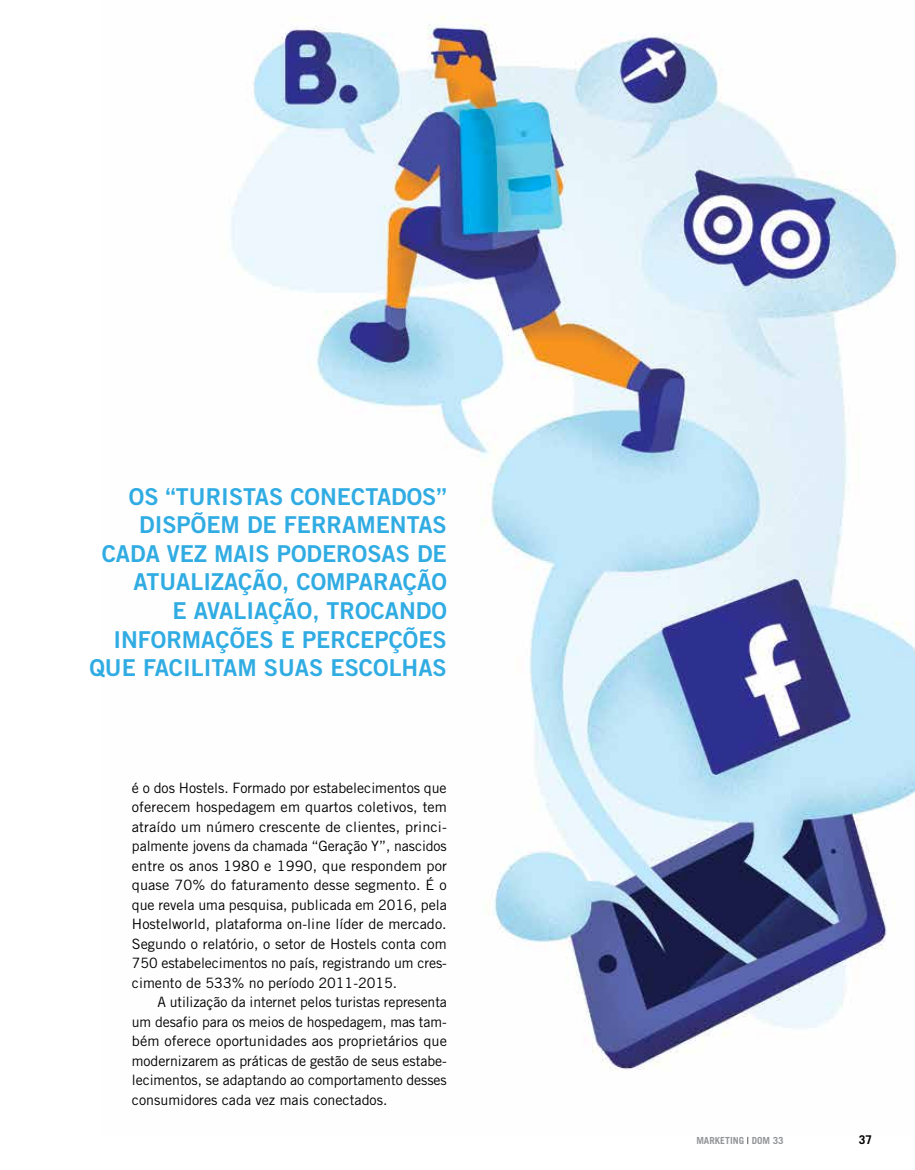
<style>
.page{position:relative;width:915px;height:1170px;background:#fff}
.page>*{position:absolute;margin:0;border:0;box-sizing:border-box;transform-origin:0 0}
.t1{font:23.25px/28.5px "Trade Gothic LT Std Bd 2";color:#30ace3;text-align:right}
.t2{font:14.25px/19.5px "Trade Gothic LT Std";color:#000;text-align:justify}
.t3{font:700 12px "Trade Gothic LT Std";color:#000}
.t4{font:700 9.75px "Trade Gothic LT Std";color:#939598}
.s1{font-weight:400;color:#000}
</style>
<div class="page">
<img style="left:231px;top:16px;width:683px;height:1055px">
<h1 class="t1" style="left:89px;top:482px;width:359px">OS “TURISTAS CONECTADOS”<br>DISPÕEM DE FERRAMENTAS<br>CADA VEZ MAIS PODEROSAS DE<br>ATUALIZAÇÃO, COMPARAÇÃO<br>E AVALIAÇÃO, TROCANDO<br>INFORMAÇÕES E PERCEPÇÕES<br>QUE FACILITAM SUAS ESCOLHAS</h1>
<p class="t2" style="left:132px;top:777px;width:316px">é o dos Hostels. Formado por estabelecimentos que oferecem hospedagem em quartos coletivos, tem atraído um número crescente de clientes, princi&shy;palmente jovens da chamada “Geração Y”, nascidos entre os anos 1980 e 1990, que respondem por quase 70% do faturamento desse segmento. É o que revela uma pesquisa, publicada em 2016, pela Hostelworld, plataforma on-line líder de mercado.<br>Segundo o relatório, o setor de Hostels conta com 750 estabelecimentos no país, registrando um cres&shy;cimento de 533% no período 2011-2015.</p>
<p class="t2" style="left:132px;top:992px;width:316px;text-indent:26px">A utilização da internet pelos turistas representa um desafio para os meios de hospedagem, mas tam&shy;bém oferece oportunidades aos proprietários que modernizarem as práticas de gestão de seus estabe&shy;lecimentos, se adaptando ao comportamento desses consumidores cada vez mais conectados.</p>
<p class="t4" style="left:696px;top:1134px;width:89px">MARKETING <span class="s1">|</span> DOM 33</p>
<p class="t3" style="left:858px;top:1132px;width:15px">37</p>
</div>
